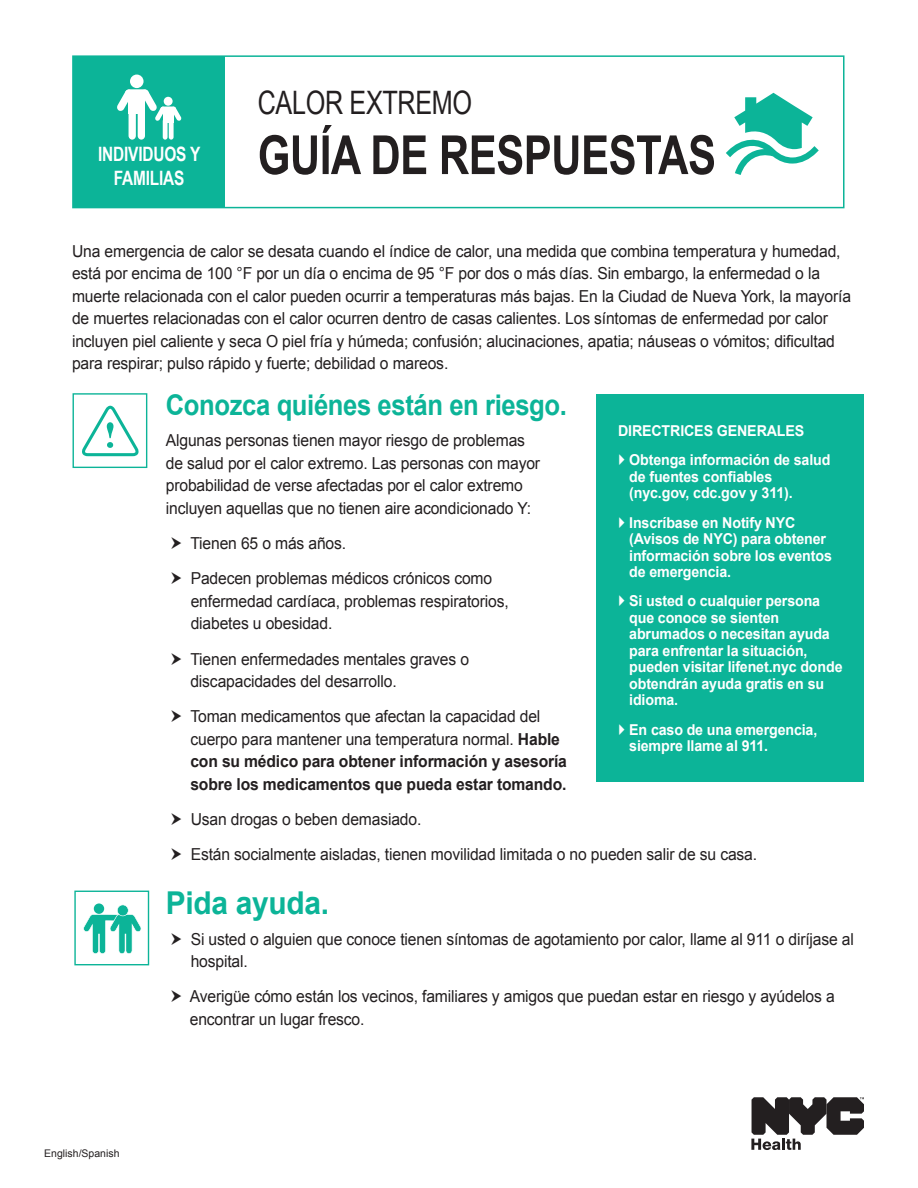
<style>
.page{position:relative;width:918px;height:1188px;background:#fff}
.page>*{position:absolute;margin:0;border:0;box-sizing:border-box;transform-origin:0 0}
.t1{font:700 54px "Arial Narrow";letter-spacing:-.01em;color:#231f20;scale:.95 1}
.t2{font:32.25px "Arial Narrow";letter-spacing:-.01em;color:#231f20;scale:.95 1}
.t3{font:700 31.5px "Arial";letter-spacing:-.01em;color:#0cb498;scale:.95 1}
.t4{font:700 28.5px "Arial";letter-spacing:-.015em;color:#0cb498;scale:.9 1}
.t5{font:700 19.8px/23.7px "Arial Narrow";letter-spacing:-.01em;color:#fff;text-align:center;scale:.95 1}
.BODY_COPY{font:16.5px/22.5px "Arial";letter-spacing:-.01em;color:#231f20;scale:.95 1}
.BODY_COPY-2{font:700 16.5px/22.5px "Arial";letter-spacing:-.01em;color:#231f20;scale:.95 1}
.general_guildlines{font:700 15px/16.5px "Arial";letter-spacing:-.01em;color:#fff;scale:.95 1}
.t6{font:10.5px "Arial";color:#231f20}
.s1{font-weight:400}
</style>
<div class="page">
<svg style="left:751px;top:1097px;width:113px;height:53px"></svg>
<div style="left:73px;top:56px;width:152px;height:152px;background:#0cb498"></div>
<div style="left:72px;top:55px;width:773px;height:153px;border:2px solid #0cb498"></div>
<div style="left:129px;top:108px;width:7px;height:32px;background:#fff;border-radius:4px"></div>
<div style="left:138px;top:108px;width:7px;height:32px;background:#fff;border-radius:4px"></div>
<div style="left:130px;top:75px;width:14px;height:13px;background:#fff;border-radius:50%"></div>
<div style="left:163px;top:110px;width:11px;height:13px;background:#fff"></div>
<div style="left:163px;top:119px;width:5px;height:21px;background:#fff;border-radius:3px"></div>
<div style="left:169px;top:119px;width:5px;height:21px;background:#fff;border-radius:3px"></div>
<svg style="left:117px;top:89px;width:65px;height:32px"></svg>
<div style="left:161px;top:107px;width:15px;height:5px;background:#fff;border-radius:3px"></div>
<div style="left:164px;top:97px;width:9px;height:9px;background:#fff;border-radius:50%"></div>
<div style="left:73px;top:393px;width:74px;height:75px;border:1px solid #0cb498"></div>
<svg style="left:726px;top:93px;width:93px;height:82px"></svg>
<svg style="left:82px;top:406px;width:57px;height:50px"></svg>
<div style="left:74px;top:891px;width:75px;height:74px;border:1px solid #0cb498"></div>
<svg style="left:83px;top:905px;width:58px;height:49px"></svg>
<div style="left:597px;top:394px;width:267px;height:387px;background:#0cb498"></div>
<p class="t5" style="left:98px;top:142px;width:109px">INDIVIDUOS Y<br>FAMILIAS</p>
<p class="t2" style="left:258px;top:79px;width:227px">CALOR EXTREMO</p>
<p class="t1" style="left:258px;top:114px;width:484px">GUÍA DE RESPUESTAS</p>
<p class="BODY_COPY" style="left:72px;top:240px;width:822px">Una emergencia de calor se desata cuando el índice de calor, una medida que combina temperatura y humedad, está por encima de 100 °F por un día o encima de 95 °F por dos o más días. Sin embargo, la enfermedad o la muerte relacionada con el calor pueden ocurrir a temperaturas más bajas. En la Ciudad de Nueva York, la mayoría de muertes relacionadas con el calor ocurren dentro de casas calientes. Los síntomas de enfermedad por calor incluyen piel caliente y seca O piel fría y húmeda; confusión; alucinaciones, apatia; náuseas o vómitos; dificultad para respirar; pulso rápido y fuerte; debilidad o mareos.</p>
<p class="t4" style="left:166px;top:387px;width:447px">Conozca quiénes están en riesgo.</p>
<p class="BODY_COPY" style="left:166px;top:429px;width:396px">Algunas personas tienen mayor riesgo de problemas de salud por el calor extremo. Las personas con mayor probabilidad de verse afectadas por el calor extremo incluyen aquellas que no tienen aire acondicionado Y:</p>
<p class="BODY_COPY" style="left:190px;top:532px;width:165px">Tienen 65 o más años.</p>
<p class="BODY_COPY" style="left:191px;top:567px;width:336px">Padecen problemas médicos crónicos como enfermedad cardíaca, problemas respiratorios, diabetes u obesidad.</p>
<p class="BODY_COPY" style="left:190px;top:648px;width:295px">Tienen enfermedades mentales graves o discapacidades del desarrollo.</p>
<p class="BODY_COPY-2" style="left:190px;top:706px;width:398px"><span class="s1">Toman medicamentos que afectan la capacidad del cuerpo para mantener una temperatura normal.</span> Hable con su médico para obtener información y asesoría sobre los medicamentos que pueda estar tomando.</p>
<p class="BODY_COPY" style="left:191px;top:808px;width:244px">Usan drogas o beben demasiado.</p>
<p class="BODY_COPY" style="left:191px;top:844px;width:598px">Están socialmente aisladas, tienen movilidad limitada o no pueden salir de su casa.</p>
<p class="general_guildlines" style="left:618px;top:423px;width:198px">DIRECTRICES GENERALES</p>
<p class="general_guildlines" style="left:629px;top:452px;width:213px">Obtenga información de salud de fuentes confiables (nyc.gov, cdc.gov y 311).</p>
<p class="general_guildlines" style="left:629px;top:515px;width:215px">Inscríbase en Notify NYC (Avisos de NYC) para obtener información sobre los eventos de emergencia.</p>
<p class="general_guildlines" style="left:629px;top:593px;width:226px">Si usted o cualquier persona que conoce se sienten abrumados o necesitan ayuda para enfrentar la situación, pueden visitar lifenet.nyc donde obtendrán ayuda gratis en su idioma.</p>
<p class="general_guildlines" style="left:629px;top:722px;width:200px">En caso de una emergencia, siempre llame al 911.</p>
<p class="t6" style="left:44px;top:1146px;width:77px">English/Spanish</p>
<p class="t3" style="left:166px;top:882px;width:173px">Pida ayuda.</p>
<p class="BODY_COPY" style="left:191px;top:928px;width:700px">Si usted o alguien que conoce tienen síntomas de agotamiento por calor, llame al 911 o diríjase al hospital.</p>
<p class="BODY_COPY" style="left:190px;top:985px;width:680px">Averigüe cómo están los vecinos, familiares y amigos que puedan estar en riesgo y ayúdelos a encontrar un lugar fresco.</p>
</div>
